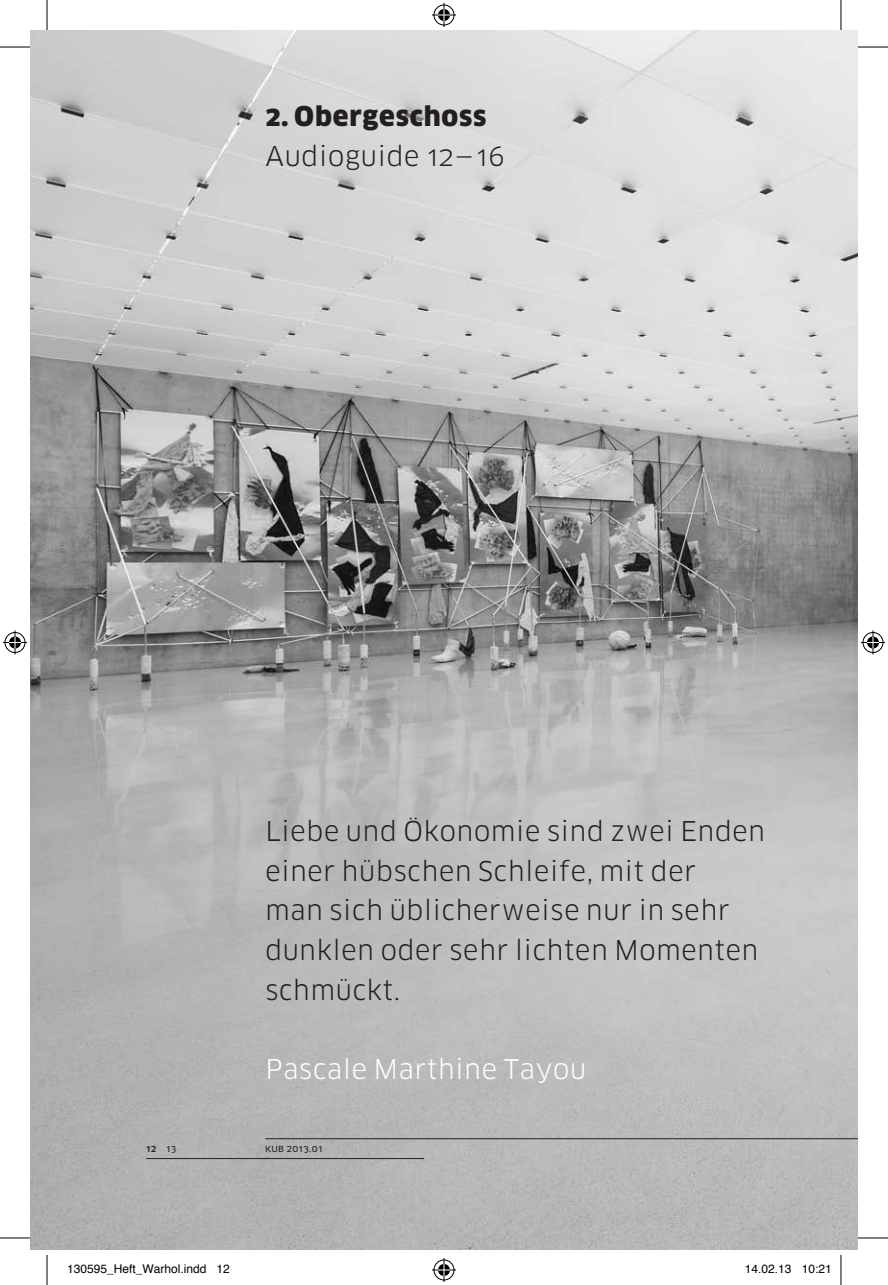
<style>
.page{position:relative;width:888px;height:1285px;background:#fff}
.page>*{position:absolute;margin:0;border:0;box-sizing:border-box;transform-origin:0 0}
.t1{font:26.6px/39.6px "Clan Pro";letter-spacing:.03em;color:#231f20}
.t2{font:26.6px "Clan Pro";letter-spacing:.03em;color:#fff}
.t3{font:900 26.6px "Clan Pro";letter-spacing:.03em;color:#231f20}
.t4{font:12px "Helvetica";color:#000}
.t5{font:9.6px "Clan Pro News";letter-spacing:.03em;color:#231f20}
.t6{font:500 9.6px "Clan Pro";color:#231f20}
.s1{font-family:"Clan Pro News";font-weight:400}
</style>
<div class="page">
<img style="left:30px;top:30px;width:828px;height:1219px">
<svg style="left:841px;top:1138px;width:17px;height:1px"></svg>
<hr style="left:265px;top:1138px;width:576px;height:1px;background:#231f20">
<hr style="left:146px;top:1158px;width:278px;height:1px;background:#231f20">
<hr style="left:0;top:47px;width:30px;height:1px;background:#000">
<hr style="left:858px;top:47px;width:30px;height:1px;background:#000">
<hr style="left:0;top:1237px;width:30px;height:1px;background:#000">
<hr style="left:858px;top:1237px;width:30px;height:1px;background:#000">
<hr style="left:47px;top:0;width:1px;height:30px;background:#000">
<hr style="left:47px;top:1255px;width:1px;height:30px;background:#000">
<hr style="left:840px;top:0;width:1px;height:30px;background:#000">
<hr style="left:840px;top:1255px;width:1px;height:30px;background:#000">
<svg style="left:432px;top:3px;width:24px;height:24px"></svg>
<svg style="left:432px;top:1258px;width:24px;height:24px"></svg>
<svg style="left:3px;top:630px;width:24px;height:24px"></svg>
<svg style="left:861px;top:630px;width:24px;height:24px"></svg>
<p class="t3" style="left:265px;top:101px;width:222px">2. Obergeschoss</p>
<p class="t1" style="left:265px;top:136px;width:241px">Audioguide 12—16</p>
<p class="t1" style="left:265px;top:811px;width:501px">Liebe und Ökonomie sind zwei Enden einer hübschen Schleife, mit der<br>man sich üblicherweise nur in sehr dunklen oder sehr lichten Momenten schmückt.</p>
<p class="t2" style="left:265px;top:1053px;width:322px">Pascale Marthine Tayou</p>
<p class="t6" style="left:146px;top:1142px;width:32px">12 <span class="s1">13</span></p>
<p class="t5" style="left:265px;top:1142px;width:59px">kub 2013.01</p>
<p class="t4" style="left:67px;top:1259px;width:164px">130595_Heft_Warhol.indd 12</p>
<p class="t4" style="left:745px;top:1259px;width:88px">14.02.13 10:21</p>
</div>
